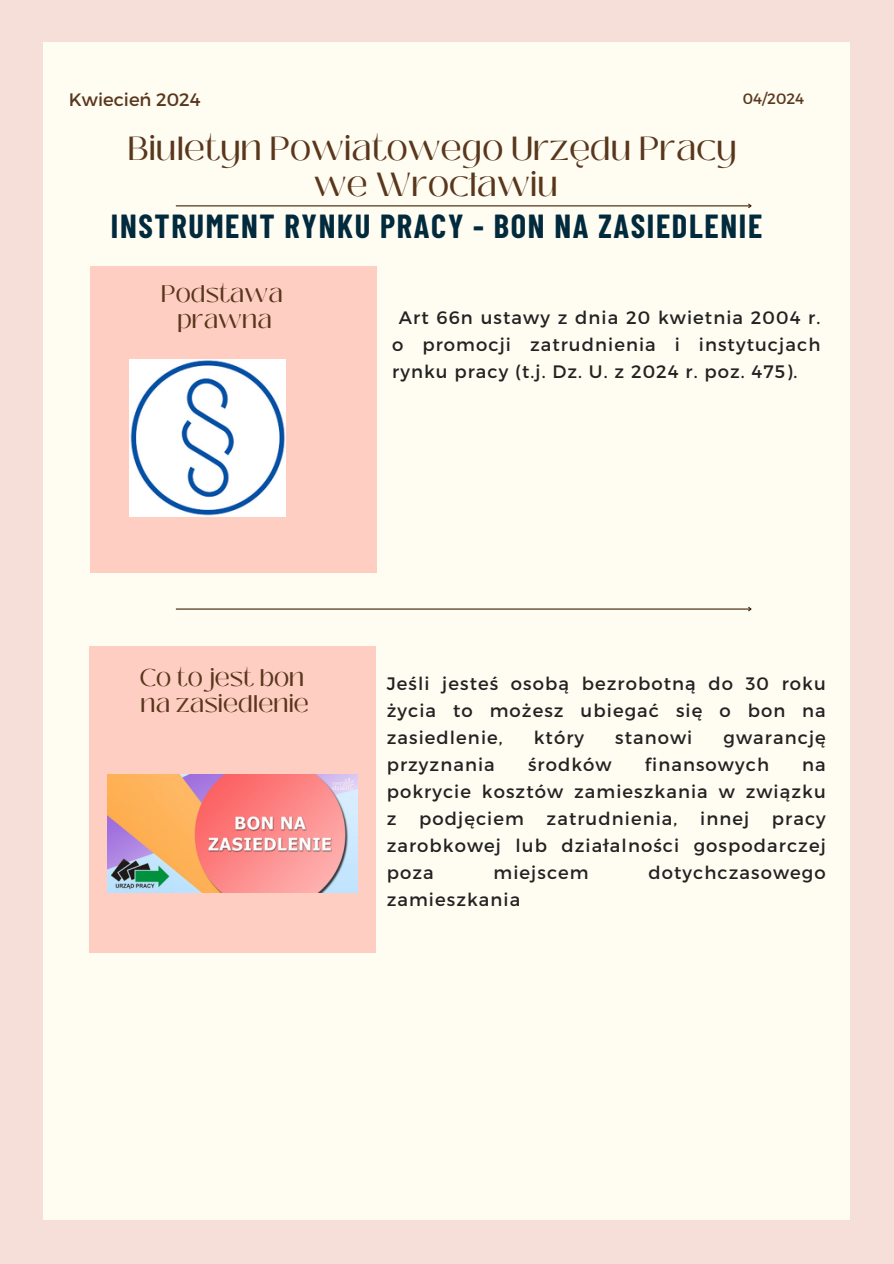
<style>
.page{position:relative;width:894px;height:1264px;background:#fff}
.page>*{position:absolute;margin:0;border:0;box-sizing:border-box;transform-origin:0 0}
.t1{font:33.3px/36px "Black Mango";color:#59371c;text-align:center}
.t2{font:700 32.55px "Barlow Condensed";letter-spacing:.05em;color:#022a3d}
.t3{font:24px/25.8px "Black Mango";color:#59371c;text-align:center}
.t4{font:18px/27px "Montserrat";letter-spacing:.06em;color:#222;text-align:justify}
.t5{font:18px "Montserrat";color:#59371c}
.t6{font:15px "Montserrat";color:#59371c}
</style>
<div class="page">
<div style="left:0;top:0;width:893px;height:1263px;background:#f6ded9"></div>
<div style="left:43px;top:43px;width:806px;height:1177px;background:#fffcf2"></div>
<div style="left:90px;top:266px;width:287px;height:307px;background:#ffcec3"></div>
<hr style="left:176px;top:205px;width:574px;height:1px;background:#402104">
<svg style="left:747px;top:203px;width:5px;height:5px"></svg>
<hr style="left:176px;top:608px;width:574px;height:1px;background:#402104">
<svg style="left:747px;top:606px;width:5px;height:6px"></svg>
<div style="left:89px;top:645px;width:286px;height:307px;background:#ffcec3"></div>
<img style="left:129px;top:359px;width:156px;height:157px">
<img style="left:107px;top:774px;width:250px;height:118px">
<h4 class="t5" style="left:69px;top:88px;width:133px">Kwiecień 2024</h4>
<h3 class="t6" style="left:742px;top:88px;width:63px">04/2024</h3>
<h4 class="t1" style="left:127px;top:131px;width:610px">Biuletyn Powiatowego Urzędu Pracy we Wrocławiu</h4>
<h4 class="t2" style="left:111px;top:205px;width:652px">INSTRUMENT RYNKU PRACY - BON NA ZASIEDLENIE</h4>
<p class="t3" style="left:161px;top:281px;width:123px">Podstawa prawna</p>
<h1 class="t4" style="left:392px;top:303px;width:429px;text-indent:7px">Art 66n ustawy z dnia 20 kwietnia 2004 r. o promocji zatrudnienia i instytucjach rynku pracy (t.j. Dz. U. z 2024 r. poz. 475).</h1>
<h3 class="t3" style="left:139px;top:665px;width:171px;text-align:left">Co to jest bon na zasiedlenie</h3>
<p class="t4" style="left:386px;top:669px;width:440px">Jeśli jesteś osobą bezrobotną do 30 roku życia to możesz ubiegać się o bon na zasiedlenie,</p>
<p class="t4" style="left:533px;top:723px;width:52px">który</p>
<p class="t4" style="left:615px;top:723px;width:79px">stanowi</p>
<p class="t4" style="left:723px;top:723px;width:104px">gwarancję</p>
<p class="t4" style="left:386px;top:750px;width:110px">przyznania</p>
<p class="t4" style="left:528px;top:750px;width:85px">środków</p>
<p class="t4" style="left:644px;top:750px;width:126px">finansowych</p>
<p class="t4" style="left:386px;top:750px;width:440px;text-indent:415px">na pokrycie kosztów zamieszkania w związku z</p>
<p class="t4" style="left:419px;top:804px;width:106px">podjęciem</p>
<p class="t4" style="left:546px;top:804px;width:132px">zatrudnienia,</p>
<p class="t4" style="left:700px;top:804px;width:51px">innej</p>
<p class="t4" style="left:386px;top:804px;width:440px;text-indent:385px">pracy zarobkowej lub działalności gospodarczej poza</p>
<p class="t4" style="left:493px;top:858px;width:97px">miejscem</p>
<p class="t4" style="left:648px;top:858px;width:179px">dotychczasowego</p>
<p class="t4" style="left:386px;top:885px;width:135px">zamieszkania</p>
</div>
